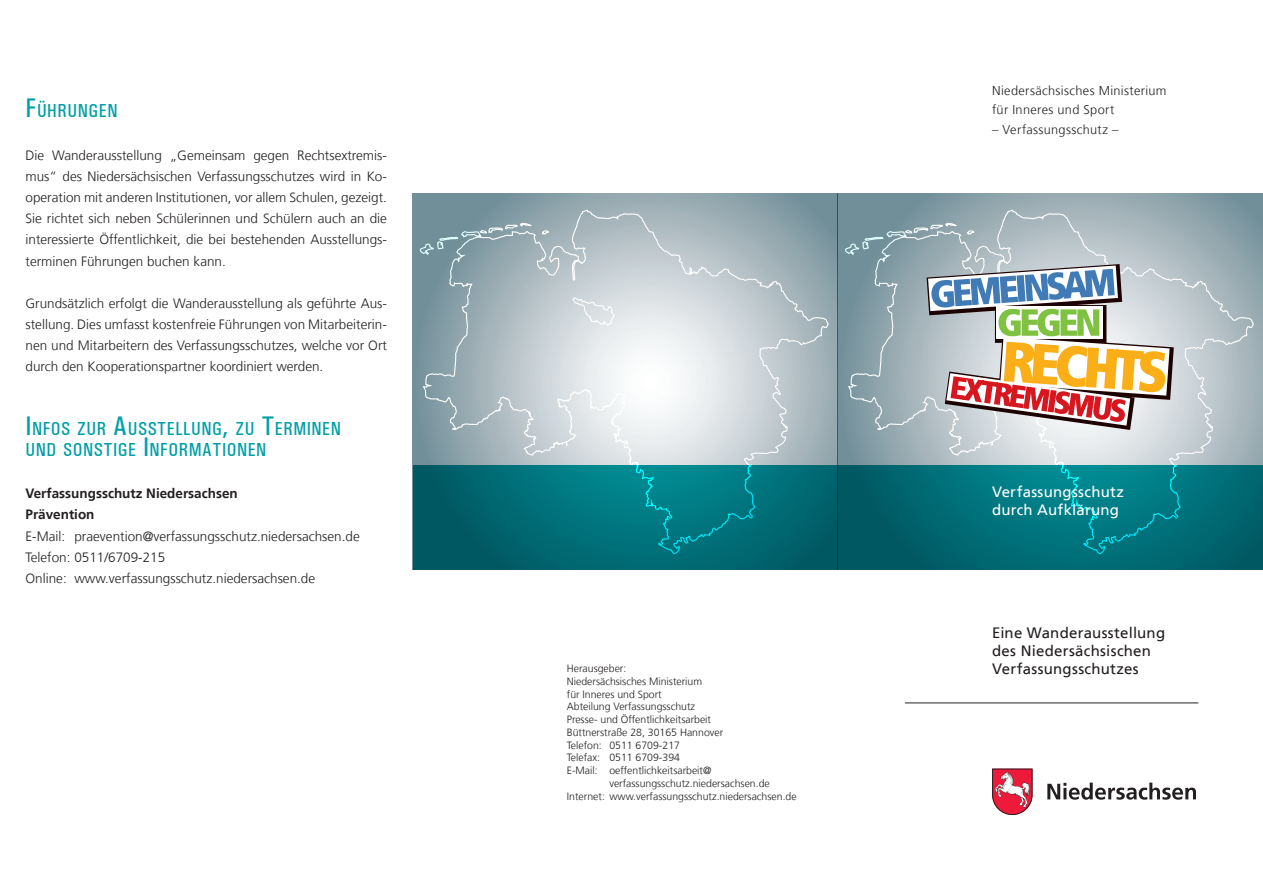
<style>
.page{position:relative;width:1263px;height:893px;background:#fff}
.page>*{position:absolute;margin:0;border:0;box-sizing:border-box;transform-origin:0 0}
.t1{font:500 condensed 18.9px/21.1px "Univers";letter-spacing:.03em;color:#009fa6}
.t2{font:15px/18px "NDS Frutiger";letter-spacing:.015em;color:#231f20}
.t3{font:15px/18px "NDS Frutiger";letter-spacing:.015em;color:#fff}
.t4{font:300 13.5px/21.1px "NDS Frutiger";color:#231f20;text-align:justify}
.t5{font:700 13.5px/21.1px "NDS Frutiger";color:#231f20}
.t6{font:300 12.75px/19.5px "NDS Frutiger";letter-spacing:.025em;color:#231f20}
.t7{font:300 10.5px "NDS Frutiger";color:#231f20}
.s1{font-size:27px}
</style>
<div class="page">
<svg style="left:838px;top:194px;width:425px;height:376px;background:#4b838c"></svg>
<svg style="left:413px;top:194px;width:425px;height:376px;background:#4a818a"></svg>
<svg style="left:844px;top:209px;width:411px;height:346px;background:#689da4"></svg>
<svg style="left:419px;top:209px;width:410px;height:346px;background:#89afb5"></svg>
<svg style="left:1047px;top:783px;width:149px;height:17px"></svg>
<svg style="left:992px;top:769px;width:40px;height:46px"></svg>
<hr style="left:905px;top:703px;width:293px;height:1px;background:#231f20">
<svg style="left:924px;top:261px;width:252px;height:172px"></svg>
<h1 class="t1" style="left:26px;top:101px;width:93px"><span class="s1">F</span>ÜHRUNGEN</h1>
<p class="t4" style="left:26px;top:145px;width:363px">Die Wanderausstellung „Gemeinsam gegen Rechtsextremis&shy;mus“ des Niedersächsischen Verfassungsschutzes wird in Ko&shy;operation mit anderen Institutionen, vor allem Schulen, gezeigt.<br>Sie richtet sich neben Schülerinnen und Schülern auch an die interessierte Öffentlichkeit, die bei bestehenden Ausstellungs&shy;terminen Führungen buchen kann.</p>
<p class="t4" style="left:26px;top:293px;width:363px">Grundsätzlich erfolgt die Wanderausstellung als geführte Aus&shy;stellung. Dies umfasst kostenfreie Führungen von Mitarbeiterin&shy;nen und Mitarbeitern des Verfassungsschutzes, welche vor Ort durch den Kooperationspartner koordiniert werden.</p>
<h1 class="t1" style="left:26px;top:418px;width:317px"><span class="s1">I</span>NFOS ZUR <span class="s1">A</span>USSTELLUNG<span class="s1">,</span> ZU <span class="s1">T</span>ERMINEN<br>UND SONSTIGE <span class="s1">I</span>NFORMATIONEN</h1>
<p class="t5" style="left:26px;top:483px;width:214px">Verfassungsschutz Niedersachsen<br>Prävention</p>
<p class="t4" style="left:26px;top:525px;width:336px;text-align:left">E-Mail: praevention@verfassungsschutz.niedersachsen.de<br>Telefon: 0511/6709-215<br>Online: www.verfassungsschutz.niedersachsen.de</p>
<p class="t7" style="left:567px;top:662px;width:61px">Herausgeber:</p>
<p class="t7" style="left:567px;top:675px;width:137px">Niedersächsisches Ministerium</p>
<p class="t7" style="left:567px;top:688px;width:96px">für Inneres und Sport</p>
<p class="t7" style="left:567px;top:701px;width:130px">Abteilung Verfassungsschutz</p>
<p class="t7" style="left:567px;top:713px;width:146px">Presse- und Öffentlichkeitsarbeit</p>
<p class="t7" style="left:567px;top:726px;width:158px">Büttnerstraße 28, 30165 Hannover</p>
<p class="t7" style="left:567px;top:739px;width:115px">Telefon: 0511 6709-217</p>
<p class="t7" style="left:567px;top:752px;width:115px">Telefax: 0511 6709-394</p>
<p class="t7" style="left:567px;top:764px;width:146px">E-Mail: oeffentlichkeitsarbeit@</p>
<p class="t7" style="left:609px;top:777px;width:162px">verfassungsschutz.niedersachsen.de</p>
<p class="t7" style="left:567px;top:790px;width:231px">Internet: www.verfassungsschutz.niedersachsen.de</p>
<p class="t6" style="left:992px;top:81px;width:176px">Niedersächsisches Ministerium für Inneres und Sport</p>
<p class="t6" style="left:992px;top:120px;width:128px">– Verfassungsschutz –</p>
<p class="t3" style="left:992px;top:482px;width:133px">Verfassungsschutz durch Aufklärung</p>
<p class="t2" style="left:992px;top:623px;width:175px">Eine Wanderausstellung des Niedersächsischen<br>Verfassungsschutzes</p>
</div>
